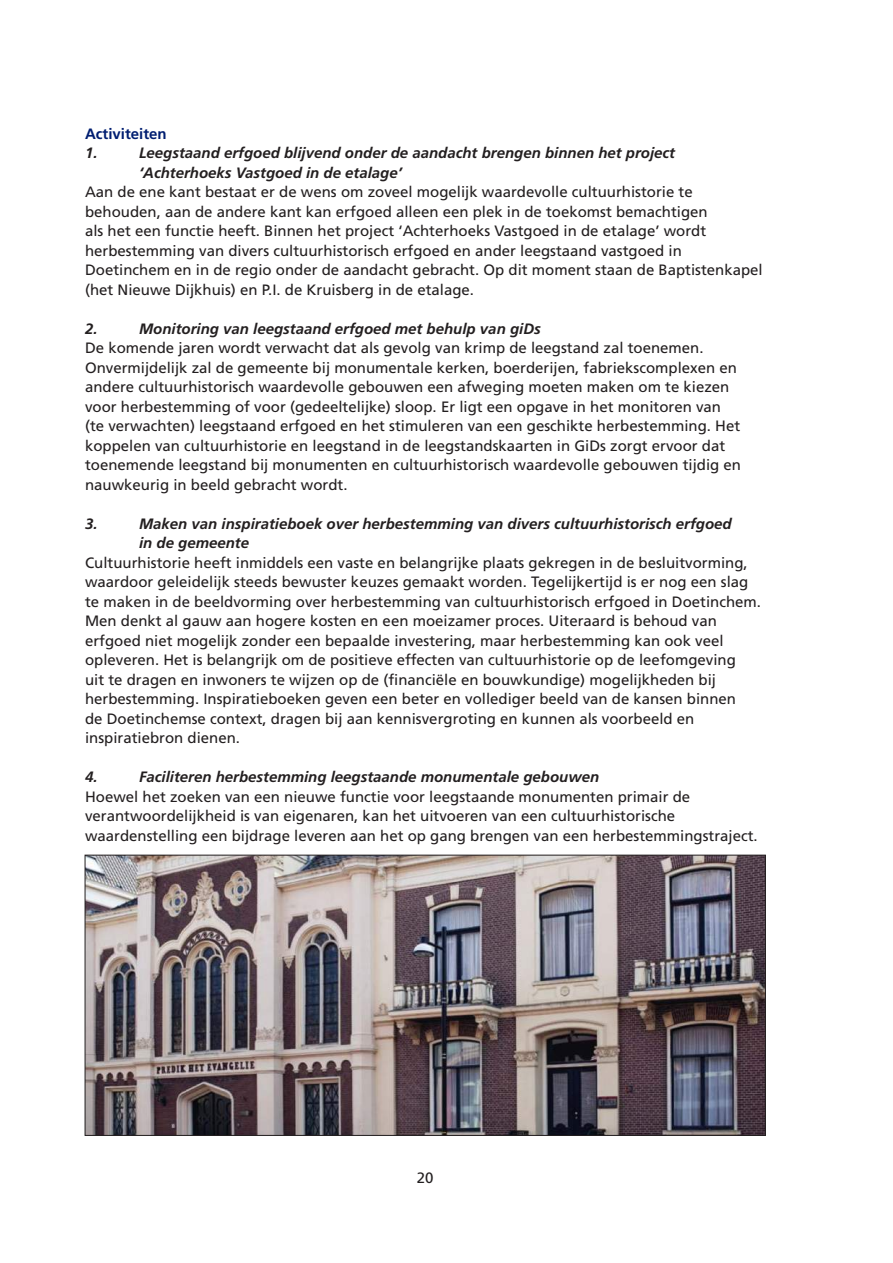
<style>
.page{position:relative;width:893px;height:1263px;background:#fff}
.page>*{position:absolute;margin:0;border:0;box-sizing:border-box;transform-origin:0 0}
.t1{font:15px/19.5px "Frutiger LT Std";color:#231f20}
.t2{font:italic 700 15px "Frutiger LT Std";color:#231f20}
.t3{font:700 15px "Frutiger LT Std";color:#001e71}
</style>
<div class="page">
<img style="left:87px;top:857px;width:677px;height:277px">
<div style="left:85px;top:855px;width:681px;height:281px;border:1px solid #231f20"></div>
<p class="t3" style="left:85px;top:125px;width:83px">Activiteiten</p>
<p class="t2" style="left:85px;top:144px;width:14px">1.</p>
<p class="t2" style="left:139px;top:144px;width:537px">Leegstaand erfgoed blijvend onder de aandacht brengen binnen het project</p>
<p class="t2" style="left:139px;top:164px;width:264px">‘Achterhoeks Vastgoed in de etalage’</p>
<p class="t1" style="left:85px;top:182px;width:679px">Aan de ene kant bestaat er de wens om zoveel mogelijk waardevolle cultuurhistorie te behouden, aan de andere kant kan erfgoed alleen een plek in de toekomst bemachtigen<br>als het een functie heeft. Binnen het project ‘Achterhoeks Vastgoed in de etalage’ wordt herbestemming van divers cultuurhistorisch erfgoed en ander leegstaand vastgoed in Doetinchem en in de regio onder de aandacht gebracht. Op dit moment staan de Baptistenkapel (het Nieuwe Dijkhuis) en P.I. de Kruisberg in de etalage.</p>
<p class="t2" style="left:85px;top:320px;width:14px">2.</p>
<p class="t2" style="left:139px;top:320px;width:403px">Monitoring van leegstaand erfgoed met behulp van giDs</p>
<p class="t1" style="left:85px;top:338px;width:657px">De komende jaren wordt verwacht dat als gevolg van krimp de leegstand zal toenemen.<br>Onvermijdelijk zal de gemeente bij monumentale kerken, boerderijen, fabriekscomplexen en andere cultuurhistorisch waardevolle gebouwen een afweging moeten maken om te kiezen voor herbestemming of voor (gedeeltelijke) sloop. Er ligt een opgave in het monitoren van (te verwachten) leegstaand erfgoed en het stimuleren van een geschikte herbestemming. Het koppelen van cultuurhistorie en leegstand in de leegstandskaarten in GiDs zorgt ervoor dat toenemende leegstand bij monumenten en cultuurhistorisch waardevolle gebouwen tijdig en nauwkeurig in beeld gebracht wordt.</p>
<p class="t2" style="left:85px;top:515px;width:14px">3.</p>
<p class="t2" style="left:139px;top:515px;width:594px">Maken van inspiratieboek over herbestemming van divers cultuurhistorisch erfgoed</p>
<p class="t2" style="left:139px;top:534px;width:112px">in de gemeente</p>
<p class="t1" style="left:85px;top:553px;width:677px">Cultuurhistorie heeft inmiddels een vaste en belangrijke plaats gekregen in de besluitvorming, waardoor geleidelijk steeds bewuster keuzes gemaakt worden. Tegelijkertijd is er nog een slag te maken in de beeldvorming over herbestemming van cultuurhistorisch erfgoed in Doetinchem.<br>Men denkt al gauw aan hogere kosten en een moeizamer proces. Uiteraard is behoud van erfgoed niet mogelijk zonder een bepaalde investering, maar herbestemming kan ook veel opleveren. Het is belangrijk om de positieve effecten van cultuurhistorie op de leefomgeving<br>uit te dragen en inwoners te wijzen op de (financiële en bouwkundige) mogelijkheden bij herbestemming. Inspiratieboeken geven een beter en vollediger beeld van de kansen binnen<br>de Doetinchemse context, dragen bij aan kennisvergroting en kunnen als voorbeeld en inspiratiebron dienen.</p>
<p class="t2" style="left:85px;top:768px;width:14px">4.</p>
<p class="t2" style="left:139px;top:768px;width:462px">Faciliteren herbestemming leegstaande monumentale gebouwen</p>
<p class="t1" style="left:85px;top:787px;width:674px">Hoewel het zoeken van een nieuwe functie voor leegstaande monumenten primair de verantwoordelijkheid is van eigenaren, kan het uitvoeren van een cultuurhistorische waardenstelling een bijdrage leveren aan het op gang brengen van een herbestemmingstraject.</p>
<p class="t1" style="left:417px;top:1168px;width:18px">20</p>
</div>
